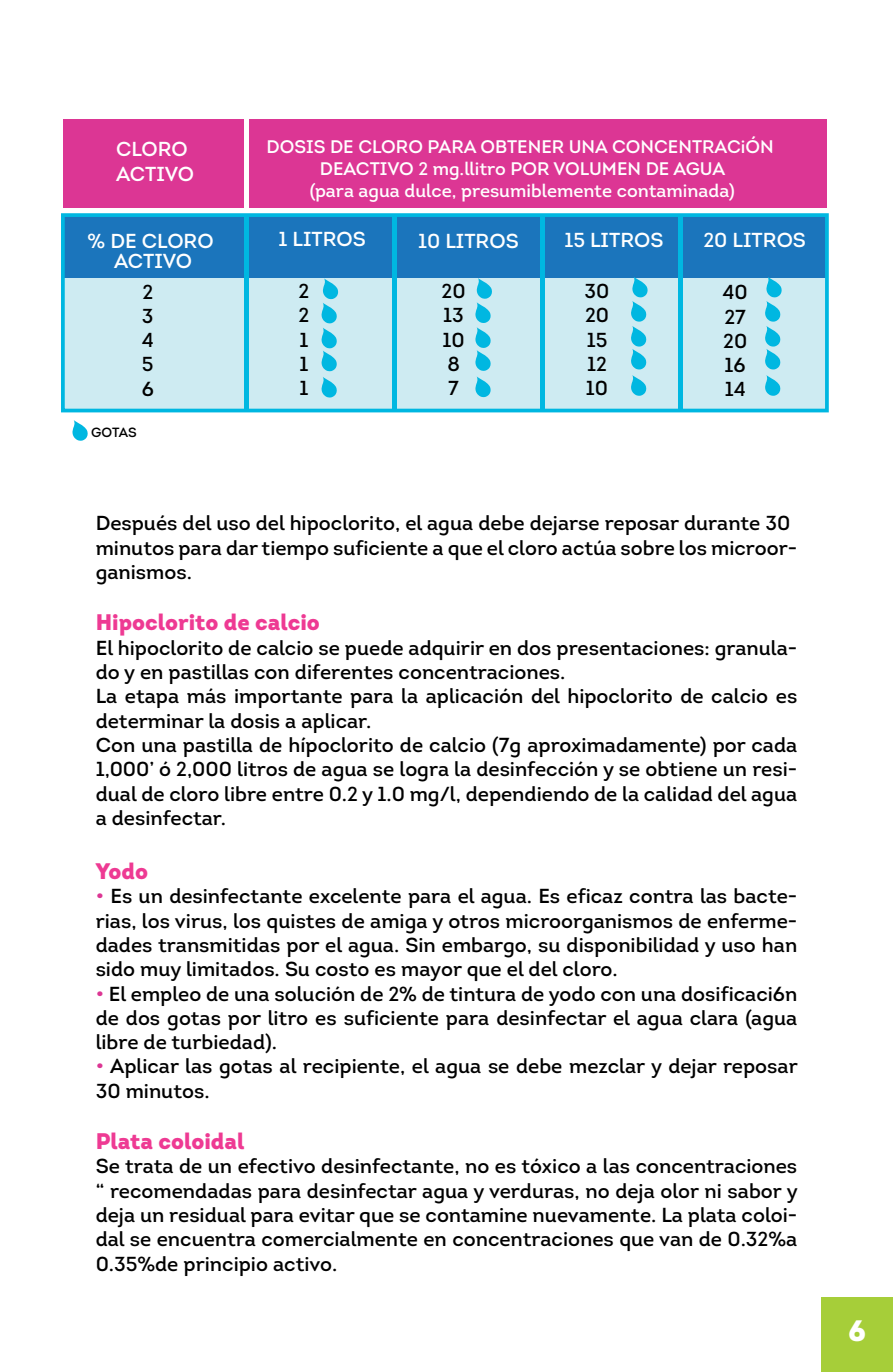
<style>
.page{position:relative;width:893px;height:1372px;background:#fff}
.page>*{position:absolute;margin:0;border:0;box-sizing:border-box;transform-origin:0 0}
.t1{font:900 29.25px "Intro";color:#fff}
.t2{font:900 22.5px "Intro";color:#ee3a93}
.t3{font:20.25px/24.3px "Intro";color:#000;text-align:justify}
.t4{font:20.25px/20.2px "Intro";color:#fff;text-align:center}
.t5{font:18.22px/21.8px "Intro";color:#fff;text-align:center}
.t6{font:13.28px "Intro";color:#000}
.s1{color:#dc3694}
</style>
<div class="page">
<div style="left:63px;top:277px;width:764px;height:135px;background:#ceebf2"></div>
<div style="left:63px;top:215px;width:765px;height:62px;background:#1b75bc"></div>
<div style="left:63px;top:119px;width:764px;height:89px;background:#dc3694"></div>
<svg style="left:72px;top:420px;width:16px;height:21px"></svg>
<svg style="left:321px;top:278px;width:17px;height:93px"></svg>
<svg style="left:321px;top:377px;width:16px;height:20px"></svg>
<svg style="left:475px;top:278px;width:17px;height:119px"></svg>
<svg style="left:631px;top:277px;width:17px;height:92px"></svg>
<svg style="left:631px;top:375px;width:16px;height:21px"></svg>
<svg style="left:765px;top:277px;width:17px;height:92px"></svg>
<svg style="left:765px;top:375px;width:16px;height:21px"></svg>
<hr style="left:245px;top:215px;width:4px;height:195px;background:#00b7e1">
<hr style="left:245px;top:118px;width:4px;height:90px;background:#fff">
<hr style="left:392px;top:215px;width:4px;height:195px;background:#00b7e1">
<hr style="left:540px;top:215px;width:4px;height:195px;background:#00b7e1">
<hr style="left:679px;top:216px;width:4px;height:195px;background:#00b7e1">
<div style="left:61px;top:213px;width:768px;height:199px;border:4px solid #00b7e1"></div>
<div style="left:821px;top:1297px;width:72px;height:74px;background:#a6ce39"></div>
<p class="t4" style="left:116px;top:137px;width:80px;line-height:24.3px;text-align:left">CLORO<br>ACTIVO</p>
<p class="t5" style="left:266px;top:136px;width:509px">DOSIS DE CLORO PARA OBTENER UNA CONCENTRACiÓN<br>DEACTIVO 2 mg.llitro POR VOLUMEN DE AGUA<br>(para agua dulce, presumiblemente contaminada)</p>
<p class="t4" style="left:88px;top:231px;width:128px">% DE CLORO<br>ACTIVO</p>
<p class="t4" style="left:278px;top:229px;width:89px">1 LITROS</p>
<p class="t4" style="left:418px;top:231px;width:102px">10 LITROS</p>
<p class="t4" style="left:564px;top:230px;width:101px">15 LITROS</p>
<p class="t4" style="left:703px;top:230px;width:104px">20 LITROS</p>
<p class="t3" style="left:142px;top:279px;width:14px">2<br>3<br>4<br>5<br>6</p>
<p class="t3" style="left:299px;top:279px;width:12px">2<br>2<br>1<br>1<br>1</p>
<p class="t3" style="left:442px;top:279px;width:26px;text-align:left">20<br>13<br>10<br>8<br>7</p>
<p class="t3" style="left:585px;top:279px;width:26px;text-align:left">30<br>20<br>15<br>12<br>10</p>
<p class="t3" style="left:722px;top:280px;width:27px">40<br>27<br>20<br>16<br>14</p>
<p class="t6" style="left:91px;top:424px;width:47px">GOTAS</p>
<p class="t3" style="left:96px;top:511px;width:703px;text-align:left">Después del uso del hipoclorito, el agua debe dejarse reposar durante 30 minutos para dar tiempo suficiente a que el cloro actúa sobre los microor&shy;ganismos.</p>
<p class="t2" style="left:96px;top:607px;width:226px">Hipoclorito de calcio</p>
<p class="t3" style="left:96px;top:635px;width:703px;text-align:left">El hipoclorito de calcio se puede adquirir en dos presentaciones: granula&shy;do y en pastillas con diferentes concentraciones.<br>La etapa más importante para la aplicación del hipoclorito de calcio es determinar la dosis a aplicar.<br>Con una pastilla de hípoclorito de calcio (7g aproximadamente) por cada 1,000’ ó 2,000 litros de agua se logra la desinfección y se obtiene un resi&shy;dual de cloro libre entre 0.2 y 1.0 mg/l, dependiendo de la calidad del agua a desinfectar.</p>
<p class="t2" style="left:96px;top:856px;width:54px">Yodo</p>
<p class="t3" style="left:96px;top:884px;width:703px"><span class="s1">•</span> Es un desinfectante excelente para el agua. Es eficaz contra las bacte&shy;rias, los virus, los quistes de amiga y otros microorganismos de enferme&shy;dades transmitidas por el agua. Sin embargo, su disponibilidad y uso han sido muy limitados. Su costo es mayor que el del cloro.</p>
<p class="t3" style="left:96px;top:981px;width:703px"><span class="s1">•</span> El empleo de una solución de 2% de tintura de yodo con una dosificaci6n de dos gotas por litro es suficiente para desinfectar el agua clara (agua libre de turbiedad).</p>
<p class="t3" style="left:96px;top:1054px;width:704px"><span class="s1">•</span> Aplicar las gotas al recipiente, el agua se debe mezclar y dejar reposar<br>30 minutos.</p>
<p class="t2" style="left:96px;top:1126px;width:150px">Plata coloidal</p>
<p class="t3" style="left:96px;top:1154px;width:704px">Se trata de un efectivo desinfectante, no es tóxico a las concentraciones “ recomendadas para desinfectar agua y verduras, no deja olor ni sabor y deja un residual para evitar que se contamine nuevamente. La plata coloi&shy;dal se encuentra comercialmente en concentraciones que van de 0.32%a 0.35%de principio activo.</p>
<h1 class="t1" style="left:848px;top:1311px;width:20px">6</h1>
</div>
